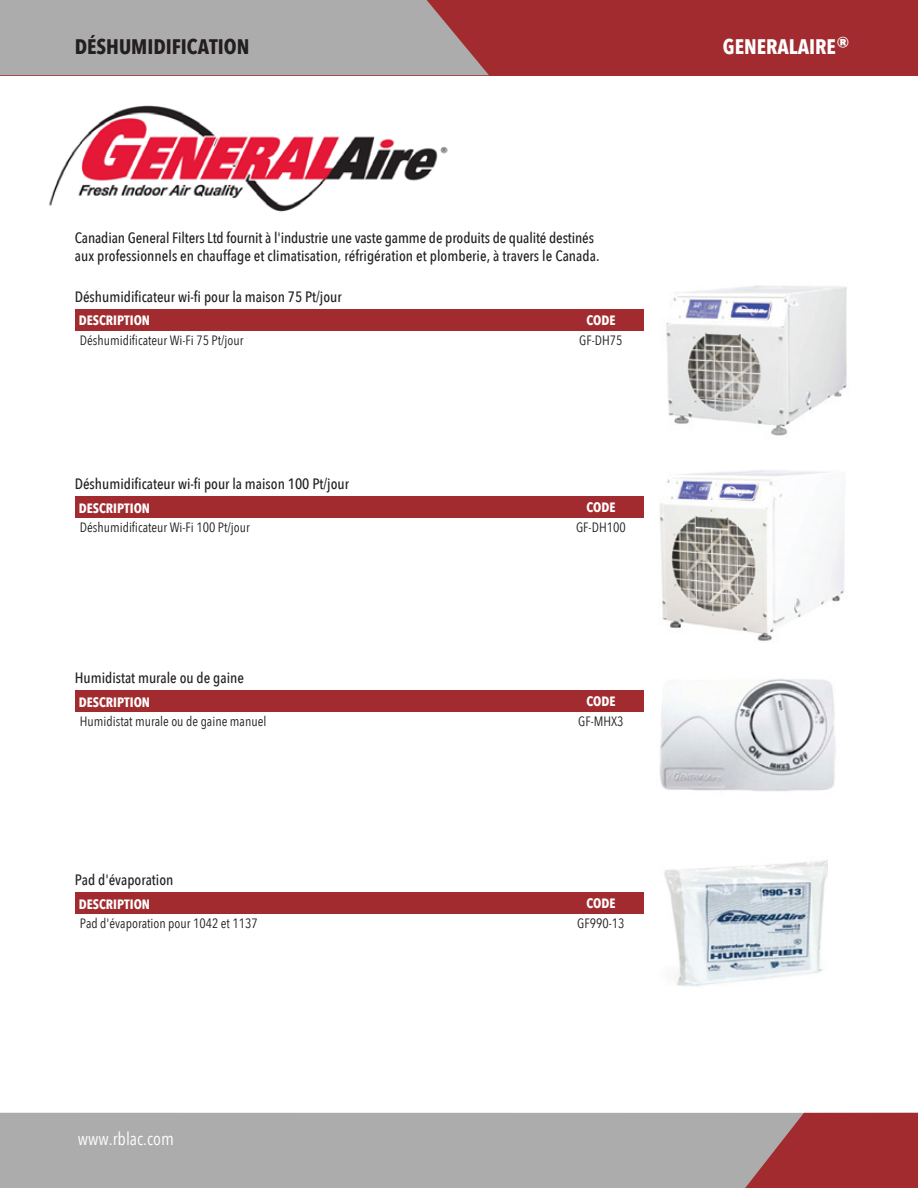
<style>
.page{position:relative;width:918px;height:1188px;background:#fff}
.page>*{position:absolute;margin:0;border:0;box-sizing:border-box;transform-origin:0 0}
.t1{font:700 21px "Avenir Next Condensed";color:#231f20}
.t2{font:700 21px "Avenir Next Condensed";color:#fff}
.t3{font:18px "Avenir Next Condensed";color:#fff}
.t4{font:500 15px/18px "Avenir Next Condensed";color:#231f20}
.t5{font:13.5px "Avenir Next Condensed";color:#231f20}
.t6{font:700 13.5px "Avenir Next Condensed";color:#fff}
.s1{font-family:"Avenir Next";font-size:24px}
</style>
<div class="page">
<img style="left:49px;top:105px;width:399px;height:107px">
<img style="left:664px;top:860px;width:164px;height:126px">
<img style="left:659px;top:679px;width:177px;height:112px">
<div style="left:0;top:1113px;width:918px;height:75px;background:#adacac"></div>
<div style="left:0;top:0;width:918px;height:75px;background:#a22b2f"></div>
<svg style="left:745px;top:1113px;width:173px;height:75px"></svg>
<div style="left:0;top:0;width:489px;height:75px;background:#adacac"></div>
<div style="left:75px;top:309px;width:568px;height:22px;background:#a22b2f"></div>
<div style="left:75px;top:497px;width:568px;height:21px;background:#a22b2f"></div>
<div style="left:75px;top:691px;width:568px;height:21px;background:#a22b2f"></div>
<div style="left:75px;top:893px;width:568px;height:21px;background:#a22b2f"></div>
<img style="left:660px;top:470px;width:185px;height:171px">
<img style="left:666px;top:285px;width:181px;height:151px">
<h1 class="t1" style="left:75px;top:34px;width:176px">DÉSHUMIDIFICATION</h1>
<h1 class="t2" style="left:723px;top:34px;width:129px">GENERALAIRE<span class="s1">®</span></h1>
<p class="t4" style="left:75px;top:229px;width:526px">Canadian General Filters Ltd fournit à l'industrie une vaste gamme de produits de qualité destinés aux professionnels en chauffage et climatisation, réfrigération et plomberie, à travers le Canada.</p>
<p class="t4" style="left:75px;top:287px;width:269px">Déshumidificateur wi-fi pour la maison 75 Pt/jour</p>
<p class="t6" style="left:79px;top:312px;width:73px">DESCRIPTION</p>
<p class="t5" style="left:80px;top:329px;width:165px">Déshumidificateur Wi-Fi 75 Pt/jour</p>
<p class="t4" style="left:75px;top:475px;width:276px">Déshumidificateur wi-fi pour la maison 100 Pt/jour</p>
<p class="t6" style="left:79px;top:500px;width:73px">DESCRIPTION</p>
<p class="t5" style="left:80px;top:516px;width:172px">Déshumidificateur Wi-Fi 100 Pt/jour</p>
<p class="t4" style="left:75px;top:669px;width:171px">Humidistat murale ou de gaine</p>
<p class="t6" style="left:79px;top:694px;width:73px">DESCRIPTION</p>
<p class="t5" style="left:80px;top:710px;width:188px">Humidistat murale ou de gaine manuel</p>
<p class="t4" style="left:75px;top:871px;width:100px">Pad d'évaporation</p>
<p class="t6" style="left:79px;top:896px;width:73px">DESCRIPTION</p>
<p class="t5" style="left:80px;top:912px;width:180px">Pad d'évaporation pour 1042 et 1137</p>
<p class="t3" style="left:78px;top:1123px;width:98px">www.rblac.com</p>
<p class="t6" style="left:586px;top:312px;width:31px">CODE</p>
<p class="t5" style="left:579px;top:328px;width:45px">GF-DH75</p>
<p class="t6" style="left:586px;top:499px;width:31px">CODE</p>
<p class="t5" style="left:576px;top:516px;width:51px">GF-DH100</p>
<p class="t6" style="left:586px;top:693px;width:31px">CODE</p>
<p class="t5" style="left:578px;top:710px;width:47px">GF-MHX3</p>
<p class="t6" style="left:586px;top:895px;width:31px">CODE</p>
<p class="t5" style="left:577px;top:912px;width:49px">GF990-13</p>
</div>
